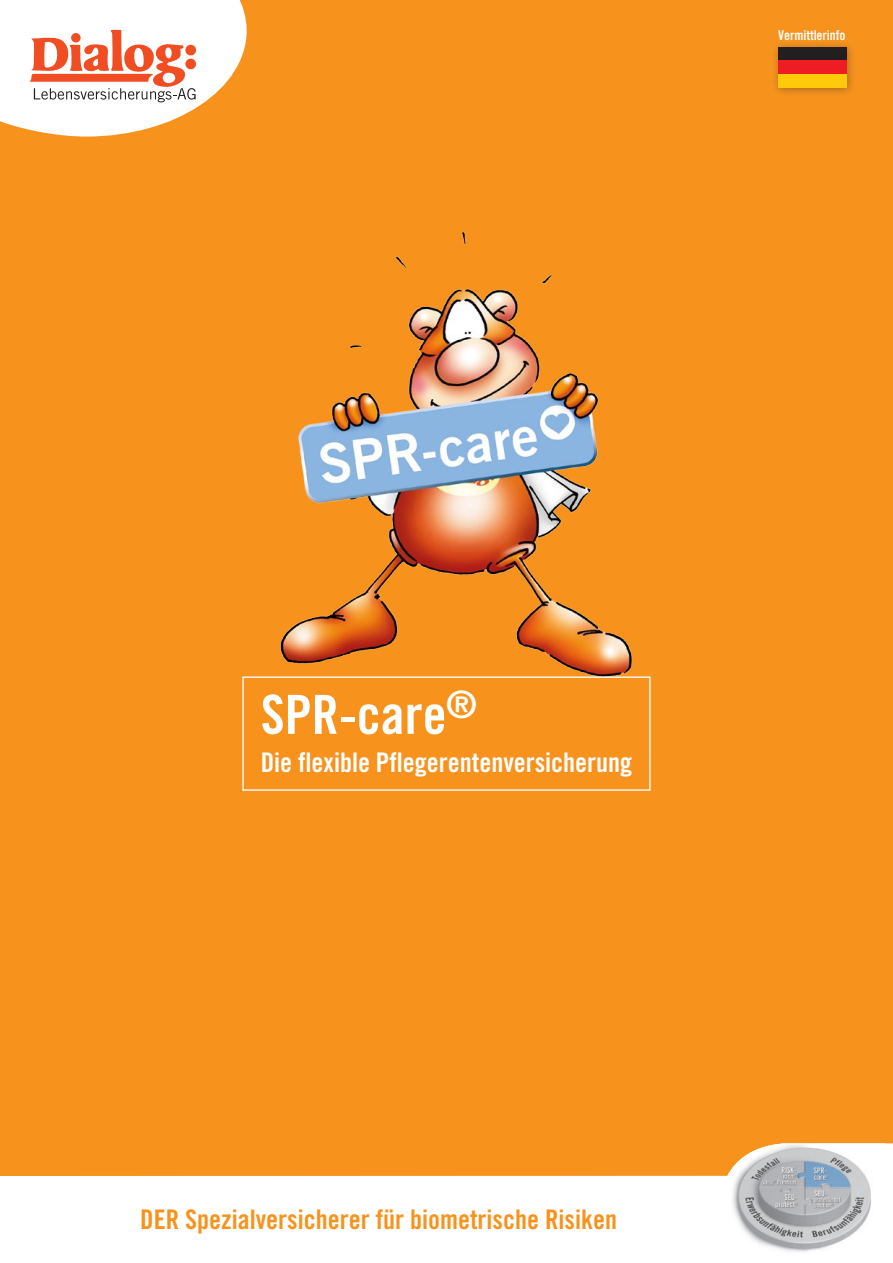
<style>
.page{position:relative;width:893px;height:1263px;background:#fff}
.page>*{position:absolute;margin:0;border:0;box-sizing:border-box;transform-origin:0 0}
.t1{font:54px "Trade Gothic LT Std Bd Cn 20";color:#fff}
.t2{font:27px "Trade Gothic LT Std Bd Cn 20";color:#f7931d}
.t3{font:27px "Trade Gothic LT Std Bd Cn 20";color:#fff}
.t4{font:13.5px "Trade Gothic LT Std Bd Cn 20";letter-spacing:-.005em;color:#fff}
</style>
<div class="page">
<div style="left:0;top:0;width:893px;height:1176px;background:#f7931d"></div>
<svg style="left:30px;top:30px;width:166px;height:72px"></svg>
<img style="left:217px;top:219px;width:473px;height:466px">
<div style="left:242px;top:676px;width:409px;height:115px;border:1px solid #fff"></div>
<div style="left:771px;top:40px;width:85px;height:57px;background:#231f20;opacity:.35"></div>
<div style="left:778px;top:47px;width:68px;height:13px;background:#231f20"></div>
<div style="left:778px;top:60px;width:68px;height:14px;background:#ee1d23"></div>
<div style="left:778px;top:74px;width:68px;height:14px;background:#feca0a"></div>
<svg style="left:720px;top:1143px;width:173px;height:33px"></svg>
<img style="left:724px;top:1143px;width:162px;height:109px">
<p class="t4" style="left:778px;top:26px;width:69px">Vermittlerinfo</p>
<p class="t1" style="left:261px;top:682px;width:218px">SPR-care<sup>®</sup></p>
<p class="t3" style="left:261px;top:746px;width:373px">Die flexible Pflegerentenversicherung</p>
<p class="t2" style="left:140px;top:1203px;width:478px">DER Spezialversicherer für biometrische Risiken</p>
</div>
